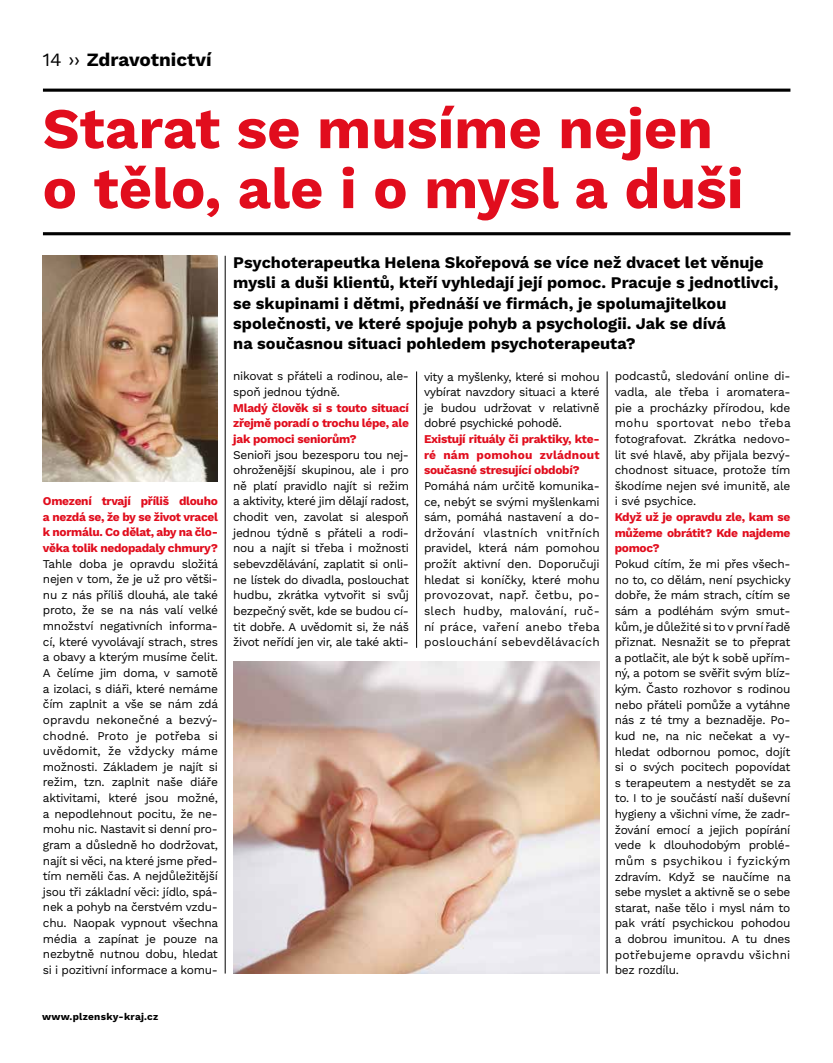
<style>
.page{position:relative;width:833px;height:1063px;background:#fff}
.page>*{position:absolute;margin:0;border:0;box-sizing:border-box;transform-origin:0 0}
.t1{font:700 57.5px/60px "Work Sans";color:#e10d1d}
.t2{font:700 18.75px "Work Sans";color:#000}
.t3{font:700 16.25px/20.2px "Work Sans";color:#000}
.t4{font:11.88px/15.6px "Work Sans";letter-spacing:-.025em;color:#000;text-align:justify}
.t5{font:700 11.88px/15.6px "Work Sans";letter-spacing:-.025em;color:#e10d1d;text-align:justify}
.t6{font:700 10px "Work Sans";letter-spacing:.025em;color:#000}
.s1{font-weight:400}
</style>
<div class="page">
<hr style="left:43px;top:89px;width:747px;height:3px;background:#000">
<hr style="left:43px;top:232px;width:747px;height:3px;background:#000">
<img style="left:42px;top:256px;width:176px;height:226px">
<hr style="left:607px;top:371px;width:1px;height:603px;background:#000">
<hr style="left:225px;top:256px;width:1px;height:718px;background:#000">
<hr style="left:416px;top:371px;width:1px;height:277px;background:#000">
<img style="left:233px;top:661px;width:366px;height:313px">
<h2 class="t2" style="left:43px;top:48px;width:171px"><span class="s1">14 ››</span> Zdravotnictví</h2>
<h1 class="t1" style="left:43px;top:101px;width:702px">Starat se musíme nejen o tělo, ale i o mysl a duši</h1>
<p class="t5" style="left:43px;top:494px;width:177px">Omezení trvají příliš dlouho a nezdá se, že by se život vracel k normálu. Co dělat, aby na člo&shy;věka tolik nedopadaly chmury?</p>
<p class="t4" style="left:43px;top:556px;width:177px">Tahle doba je opravdu složitá nejen v tom, že je už pro větši&shy;nu z nás příliš dlouhá, ale také proto, že se na nás valí velké množství negativních informa&shy;cí, které vyvolávají strach, stres a obavy a kterým musíme čelit.<br>A čelíme jim doma, v samotě a izolaci, s diáři, které nemáme čím zaplnit a vše se nám zdá opravdu nekonečné a bezvý&shy;chodné. Proto je potřeba si uvědomit, že vždycky máme možnosti. Základem je najít si režim, tzn. zaplnit naše diáře aktivitami, které jsou možné, a nepodlehnout pocitu, že ne&shy;mohu nic. Nastavit si denní pro&shy;gram a důsledně ho dodržovat, najít si věci, na které jsme před&shy;tím neměli čas. A nejdůležitější jsou tři základní věci: jídlo, spá&shy;nek a pohyb na čerstvém vzdu&shy;chu. Naopak vypnout všechna média a zapínat je pouze na nezbytně nutnou dobu, hledat si i pozitivní informace a komu-</p>
<p class="t3" style="left:233px;top:253px;width:546px">Psychoterapeutka Helena Skořepová se více než dvacet let věnuje mysli a duši klientů, kteří vyhledají její pomoc. Pracuje s jednotlivci, se skupinami i dětmi, přednáší ve firmách, je spolumajitelkou společnosti, ve které spojuje pohyb a psychologii. Jak se dívá<br>na současnou situaci pohledem psychoterapeuta?</p>
<p class="t4" style="left:233px;top:369px;width:177px">nikovat s přáteli a rodinou, ale&shy;spoň jednou týdně.</p>
<p class="t5" style="left:233px;top:400px;width:177px">Mladý člověk si s touto situací zřejmě poradí o trochu lépe, ale jak pomoci seniorům?</p>
<p class="t4" style="left:233px;top:447px;width:177px">Senioři jsou bezesporu tou nej&shy;ohroženější skupinou, ale i pro ně platí pravidlo najít si režim a aktivity, které jim dělají radost, chodit ven, zavolat si alespoň jednou týdně s přáteli a rodi&shy;nou a najít si třeba i možnosti sebevzdělávání, zaplatit si onli&shy;ne lístek do divadla, poslouchat hudbu, zkrátka vytvořit si svůj bezpečný svět, kde se budou cí&shy;tit dobře. A uvědomit si, že náš život neřídí jen vir, ale také akti-</p>
<p class="t4" style="left:614px;top:369px;width:177px">podcastů, sledování online di&shy;vadla, ale třeba i aromatera&shy;pie a procházky přírodou, kde mohu sportovat nebo třeba fotografovat. Zkrátka nedovo&shy;lit své hlavě, aby přijala bezvý&shy;chodnost situace, protože tím škodíme nejen své imunitě, ale i své psychice.</p>
<p class="t5" style="left:614px;top:510px;width:177px">Když už je opravdu zle, kam se můžeme obrátit? Kde najdeme pomoc?</p>
<p class="t4" style="left:614px;top:557px;width:177px">Pokud cítím, že mi přes všech&shy;no to, co dělám, není psychicky dobře, že mám strach, cítím se sám a podléhám svým smut&shy;kům, je důležité si to v první řadě přiznat. Nesnažit se to přeprat a potlačit, ale být k sobě upřím&shy;ný, a potom se svěřit svým blíz&shy;kým. Často rozhovor s rodinou nebo přáteli pomůže a vytáhne nás z té tmy a beznaděje. Po&shy;kud ne, na nic nečekat a vy&shy;hledat odbornou pomoc, dojít si o svých pocitech popovídat s terapeutem a nestydět se za to. I to je součástí naší duševní hygieny a všichni víme, že zadr&shy;žování emocí a jejich popírání vede k dlouhodobým problé&shy;mům s psychikou i fyzickým zdravím. Když se naučíme na sebe myslet a aktivně se o sebe starat, naše tělo i mysl nám to pak vrátí psychickou pohodou a dobrou imunitou. A tu dnes potřebujeme opravdu všichni bez rozdílu.</p>
<p class="t4" style="left:424px;top:369px;width:177px">vity a myšlenky, které si mohou vybírat navzdory situaci a které je budou udržovat v relativně dobré psychické pohodě.</p>
<p class="t5" style="left:424px;top:432px;width:177px">Existují rituály či praktiky, kte&shy;ré nám pomohou zvládnout současné stresující období?</p>
<p class="t4" style="left:424px;top:479px;width:177px">Pomáhá nám určitě komunika&shy;ce, nebýt se svými myšlenkami sám, pomáhá nastavení a do&shy;držování vlastních vnitřních pravidel, která nám pomohou prožít aktivní den. Doporučuji hledat si koníčky, které mohu provozovat, např. četbu, po&shy;slech hudby, malování, ruč&shy;ní práce, vaření anebo třeba poslouchání sebevdělávacích</p>
<p class="t6" style="left:42px;top:1011px;width:118px">www.plzensky-kraj.cz</p>
</div>
